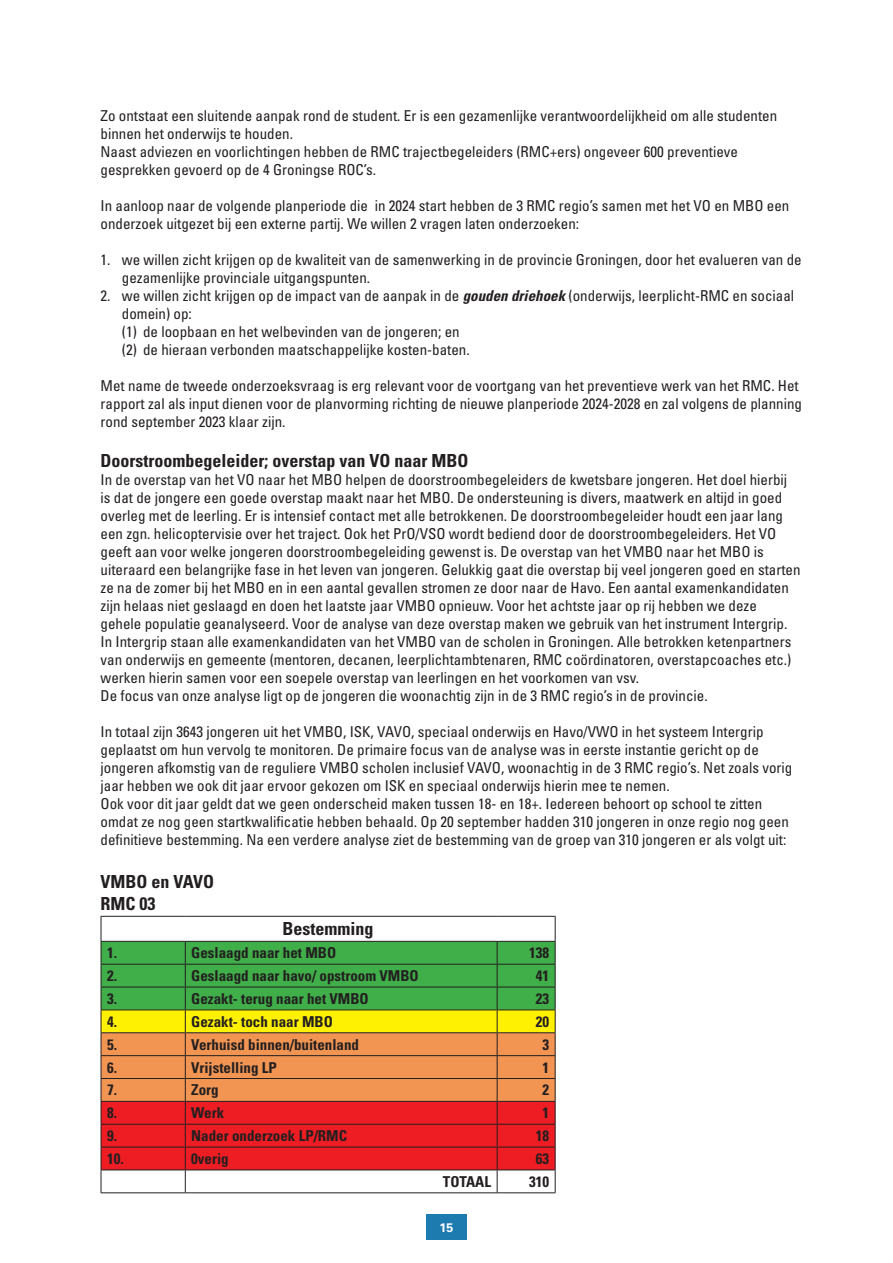
<style>
.page{position:relative;width:893px;height:1263px;background:#fff}
.page>*{position:absolute;margin:0;border:0;box-sizing:border-box;transform-origin:0 0}
.t1{font:700 condensed 18px/21.6px "Univers";color:#231f20}
.t2{font:condensed 15px/18px "Univers";color:#231f20}
.t3{font:700 condensed 15px "Univers";color:#231f20}
.t4{font:700 12.3px "Univers";color:#fff}
.s1{font-weight:700;font-style:italic}
</style>
<div class="page">
<hr style="left:101px;top:916px;width:84px;height:1px;background:#231f20">
<hr style="left:185px;top:916px;width:312px;height:1px;background:#231f20">
<hr style="left:497px;top:916px;width:59px;height:1px;background:#231f20">
<hr style="left:101px;top:1192px;width:84px;height:1px;background:#231f20">
<hr style="left:185px;top:1192px;width:312px;height:1px;background:#231f20">
<hr style="left:497px;top:1192px;width:59px;height:1px;background:#231f20">
<svg style="left:101px;top:917px;width:455px;height:275px"></svg>
<div style="left:426px;top:1214px;width:41px;height:26px;background:#1e7baf"></div>
<p class="t2" style="left:101px;top:107px;width:678px">Zo ontstaat een sluitende aanpak rond de student. Er is een gezamenlijke verantwoordelijkheid om alle studenten binnen het onderwijs te houden.<br>Naast adviezen en voorlichtingen hebben de RMC trajectbegeleiders (RMC+ers) ongeveer 600 preventieve gesprekken gevoerd op de 4 Groningse ROC’s.</p>
<p class="t2" style="left:101px;top:197px;width:690px">In aanloop naar de volgende planperiode die in 2024 start hebben de 3 RMC regio’s samen met het VO en MBO een onderzoek uitgezet bij een externe partij. We willen 2 vragen laten onderzoeken:</p>
<p class="t2" style="left:122px;top:251px;width:681px;text-indent:-21px">1. we willen zicht krijgen op de kwaliteit van de samenwerking in de provincie Groningen, door het evalueren van de gezamenlijke provinciale uitgangspunten.</p>
<p class="t2" style="left:122px;top:287px;width:674px;text-indent:-21px">2. we willen zicht krijgen op de impact van de aanpak in de <span class="s1">gouden driehoek</span> (onderwijs, leerplicht-RMC en sociaal domein) op:<br>(1) de loopbaan en het welbevinden van de jongeren; en<br>(2) de hieraan verbonden maatschappelijke kosten-baten.</p>
<p class="t2" style="left:101px;top:377px;width:703px">Met name de tweede onderzoeksvraag is erg relevant voor de voortgang van het preventieve werk van het RMC. Het rapport zal als input dienen voor de planvorming richting de nieuwe planperiode 2024-2028 en zal volgens de planning rond september 2023 klaar zijn.</p>
<p class="t1" style="left:101px;top:450px;width:369px">Doorstroombegeleider; overstap van VO naar MBO</p>
<p class="t2" style="left:101px;top:470px;width:701px">In de overstap van het VO naar het MBO helpen de doorstroombegeleiders de kwetsbare jongeren. Het doel hierbij is dat de jongere een goede overstap maakt naar het MBO. De ondersteuning is divers, maatwerk en altijd in goed overleg met de leerling. Er is intensief contact met alle betrokkenen. De doorstroombegeleider houdt een jaar lang een zgn. helicoptervisie over het traject. Ook het PrO/VSO wordt bediend door de doorstroombegeleiders. Het VO geeft aan voor welke jongeren doorstroombegeleiding gewenst is. De overstap van het VMBO naar het MBO is uiteraard een belangrijke fase in het leven van jongeren. Gelukkig gaat die overstap bij veel jongeren goed en starten ze na de zomer bij het MBO en in een aantal gevallen stromen ze door naar de Havo. Een aantal examenkandidaten zijn helaas niet geslaagd en doen het laatste jaar VMBO opnieuw. Voor het achtste jaar op rij hebben we deze gehele populatie geanalyseerd. Voor de analyse van deze overstap maken we gebruik van het instrument Intergrip.<br>In Intergrip staan alle examenkandidaten van het VMBO van de scholen in Groningen. Alle betrokken ketenpartners van onderwijs en gemeente (mentoren, decanen, leerplichtambtenaren, RMC coördinatoren, overstapcoaches etc.) werken hierin samen voor een soepele overstap van leerlingen en het voorkomen van vsv.<br>De focus van onze analyse ligt op de jongeren die woonachtig zijn in de 3 RMC regio’s in de provincie.</p>
<p class="t2" style="left:101px;top:722px;width:693px">In totaal zijn 3643 jongeren uit het VMBO, ISK, VAVO, speciaal onderwijs en Havo/VWO in het systeem Intergrip geplaatst om hun vervolg te monitoren. De primaire focus van de analyse was in eerste instantie gericht op de jongeren afkomstig van de reguliere VMBO scholen inclusief VAVO, woonachtig in de 3 RMC regio’s. Net zoals vorig jaar hebben we ook dit jaar ervoor gekozen om ISK en speciaal onderwijs hierin mee te nemen.<br>Ook voor dit jaar geldt dat we geen onderscheid maken tussen 18- en 18+. Iedereen behoort op school te zitten omdat ze nog geen startkwalificatie hebben behaald. Op 20 september hadden 310 jongeren in onze regio nog geen definitieve bestemming. Na een verdere analyse ziet de bestemming van de groep van 310 jongeren er als volgt uit:</p>
<p class="t1" style="left:101px;top:871px;width:115px">VMBO en VAVO<br>RMC 03</p>
<p class="t1" style="left:283px;top:918px;width:92px">Bestemming</p>
<p class="t3" style="left:107px;top:944px;width:11px">1.</p>
<p class="t3" style="left:191px;top:944px;width:146px">Geslaagd naar het MBO</p>
<p class="t3" style="left:529px;top:944px;width:21px">138</p>
<p class="t3" style="left:107px;top:966px;width:11px">2.</p>
<p class="t3" style="left:191px;top:966px;width:229px">Geslaagd naar havo/ opstroom VMBO</p>
<p class="t3" style="left:536px;top:966px;width:15px">41</p>
<p class="t3" style="left:107px;top:989px;width:11px">3.</p>
<p class="t3" style="left:191px;top:989px;width:179px">Gezakt- terug naar het VMBO</p>
<p class="t3" style="left:536px;top:989px;width:15px">23</p>
<p class="t3" style="left:107px;top:1012px;width:11px">4.</p>
<p class="t3" style="left:191px;top:1012px;width:143px">Gezakt- toch naar MBO</p>
<p class="t3" style="left:536px;top:1012px;width:15px">20</p>
<p class="t3" style="left:107px;top:1035px;width:11px">5.</p>
<p class="t3" style="left:191px;top:1035px;width:169px">Verhuisd binnen/buitenland</p>
<p class="t3" style="left:542px;top:1035px;width:8px">3</p>
<p class="t3" style="left:107px;top:1058px;width:11px">6.</p>
<p class="t3" style="left:191px;top:1058px;width:87px">Vrijstelling LP</p>
<p class="t3" style="left:542px;top:1058px;width:8px">1</p>
<p class="t3" style="left:107px;top:1081px;width:11px">7.</p>
<p class="t3" style="left:191px;top:1081px;width:29px">Zorg</p>
<p class="t3" style="left:542px;top:1081px;width:8px">2</p>
<p class="t3" style="left:107px;top:1104px;width:11px">8.</p>
<p class="t3" style="left:191px;top:1104px;width:34px">Werk</p>
<p class="t3" style="left:542px;top:1104px;width:8px">1</p>
<p class="t3" style="left:107px;top:1126px;width:11px">9.</p>
<p class="t3" style="left:191px;top:1126px;width:157px">Nader onderzoek LP/RMC</p>
<p class="t3" style="left:536px;top:1126px;width:15px">18</p>
<p class="t3" style="left:107px;top:1149px;width:18px">10.</p>
<p class="t3" style="left:191px;top:1149px;width:39px">0verig</p>
<p class="t3" style="left:536px;top:1149px;width:15px">63</p>
<p class="t3" style="left:443px;top:1172px;width:50px">TOTAAL</p>
<p class="t3" style="left:529px;top:1172px;width:21px">310</p>
<p class="t4" style="left:440px;top:1220px;width:15px">15</p>
</div>
